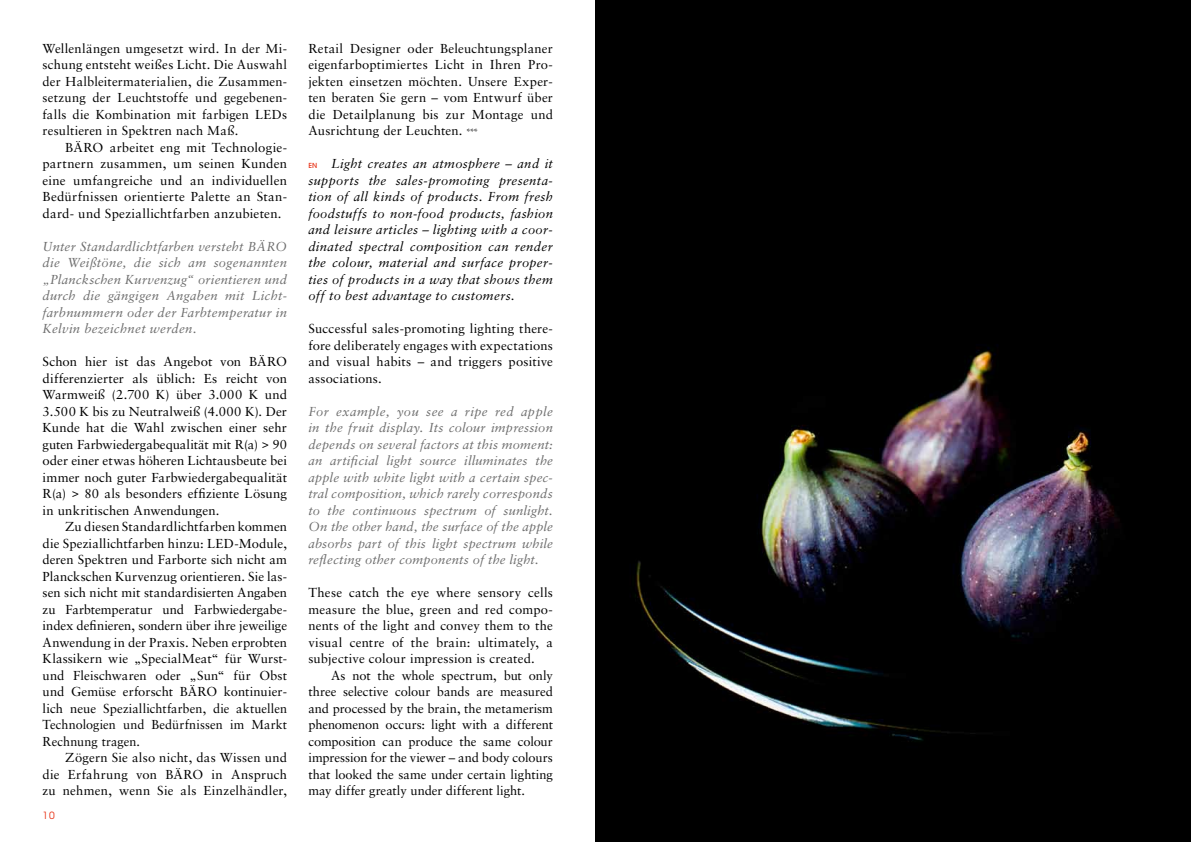
<style>
.page{position:relative;width:1191px;height:842px;background:#fff}
.page>*{position:absolute;margin:0;border:0;box-sizing:border-box;transform-origin:0 0}
.t1{font:13px/16.5px "Sabon";letter-spacing:.01em;color:#000;text-align:justify}
.t2{font:italic 13px/16.5px "Sabon";letter-spacing:.02em;color:#6d6d6d;text-align:justify}
.t3{font:italic 13px/16.5px "Sabon";letter-spacing:.02em;color:#000;text-align:justify}
.t4{font:10px "Avant Garde SB";color:#e6280b}
.s1{font-family:"Sabon BQ";font-size:9px}
.s2{font-family:"Avant Garde SB";font-weight:500;font-style:normal;font-size:7px;color:#e6280b}
</style>
<div class="page">
<img style="left:595px;top:0;width:596px;height:842px">
<p class="t1" style="left:43px;top:40px;width:246px">Wellenlängen umgesetzt wird. In der Mi&shy;schung entsteht weißes Licht. Die Auswahl der Halbleitermaterialien, die Zusammen&shy;setzung der Leuchtstoffe und gegebenen&shy;falls die Kombination mit farbigen LEDs resultieren in Spektren nach Maß.</p>
<p class="t1" style="left:43px;top:139px;width:246px;text-indent:23px">BÄRO arbeitet eng mit Technologie&shy;partnern zusammen, um seinen Kunden eine umfangreiche und an individuellen Bedürfnissen orientierte Palette an Stan&shy;dard- und Speziallichtfarben anzubieten.</p>
<p class="t2" style="left:43px;top:238px;width:246px">Unter Standardlichtfarben versteht BÄRO die Weißtöne, die sich am sogenannten „Planckschen Kurvenzug“ orientieren und durch die gängigen Angaben mit Licht&shy;farbnummern oder der Farbtemperatur in Kelvin bezeichnet werden.</p>
<p class="t1" style="left:43px;top:353px;width:246px">Schon hier ist das Angebot von BÄRO differenzierter als üblich: Es reicht von Warmweiß (2.700 K) über 3.000 K und 3.500 K bis zu Neutralweiß (4.000 K). Der Kunde hat die Wahl zwischen einer sehr guten Farbwiedergabequalität mit R(a) &gt; 90 oder einer etwas höheren Lichtausbeute bei immer noch guter Farbwiedergabequalität R(a) &gt; 80 als besonders effiziente Lösung in unkritischen Anwendungen.</p>
<p class="t1" style="left:43px;top:518px;width:246px;text-align:left;text-indent:23px">Zu diesen Standardlichtfarben kommen die Speziallichtfarben hinzu: LED-Module, deren Spektren und Farborte sich nicht am Planckschen Kurvenzug orientieren. Sie las&shy;sen sich nicht mit standardisierten Angaben zu Farbtemperatur und Farbwiedergabe-- index definieren, sondern über ihre jeweilige Anwendung in der Praxis. Neben erprobten Klassikern wie „SpecialMeat“ für Wurst&shy;und Fleischwaren oder „Sun“ für Obst und Gemüse erforscht BÄRO kontinuier&shy;lich neue Speziallichtfarben, die aktuellen Technologien und Bedürfnissen im Markt Rechnung tragen.</p>
<p class="t1" style="left:43px;top:749px;width:246px;text-indent:23px">Zögern Sie also nicht, das Wissen und die Erfahrung von BÄRO in Anspruch zu nehmen, wenn Sie als Einzelhändler,</p>
<p class="t4" style="left:43px;top:810px;width:14px">10</p>
<p class="t1" style="left:308px;top:40px;width:246px">Retail Designer oder Beleuchtungsplaner eigenfarboptimiertes Licht in Ihren Pro&shy;jekten einsetzen möchten. Unsere Exper&shy;ten beraten Sie gern – vom Entwurf über die Detailplanung bis zur Montage und Ausrichtung der Leuchten. <span class="s1">***</span></p>
<p class="t3" style="left:308px;top:155px;width:246px"><span class="s2">EN</span> Light creates an atmosphere – and it supports the sales-promoting presenta&shy;tion of all kinds of products. From fresh foodstuffs to non-food products, fashion and leisure articles – lighting with a coor&shy;dinated spectral composition can render the colour, material and surface proper&shy;ties of products in a way that shows them off to best advantage to customers.</p>
<p class="t1" style="left:308px;top:320px;width:246px">Successful sales-promoting lighting there&shy;fore deliberately engages with expectations and visual habits – and triggers positive associations.</p>
<p class="t2" style="left:308px;top:403px;width:246px">For example, you see a ripe red apple in the fruit display. Its colour impression depends on several factors at this moment: an artificial light source illuminates the apple with white light with a certain spec&shy;tral composition, which rarely corresponds to the continuous spectrum of sunlight.<br>On the other hand, the surface of the apple absorbs part of this light spectrum while reflecting other components of the light.</p>
<p class="t1" style="left:308px;top:584px;width:246px">These catch the eye where sensory cells measure the blue, green and red compo&shy;nents of the light and convey them to the visual centre of the brain: ultimately, a subjective colour impression is created.</p>
<p class="t1" style="left:308px;top:667px;width:246px;text-indent:23px">As not the whole spectrum, but only three selective colour bands are measured and processed by the brain, the metamerism phenomenon occurs: light with a different composition can produce the same colour impression for the viewer – and body colours that looked the same under certain lighting may differ greatly under different light.</p>
</div>
